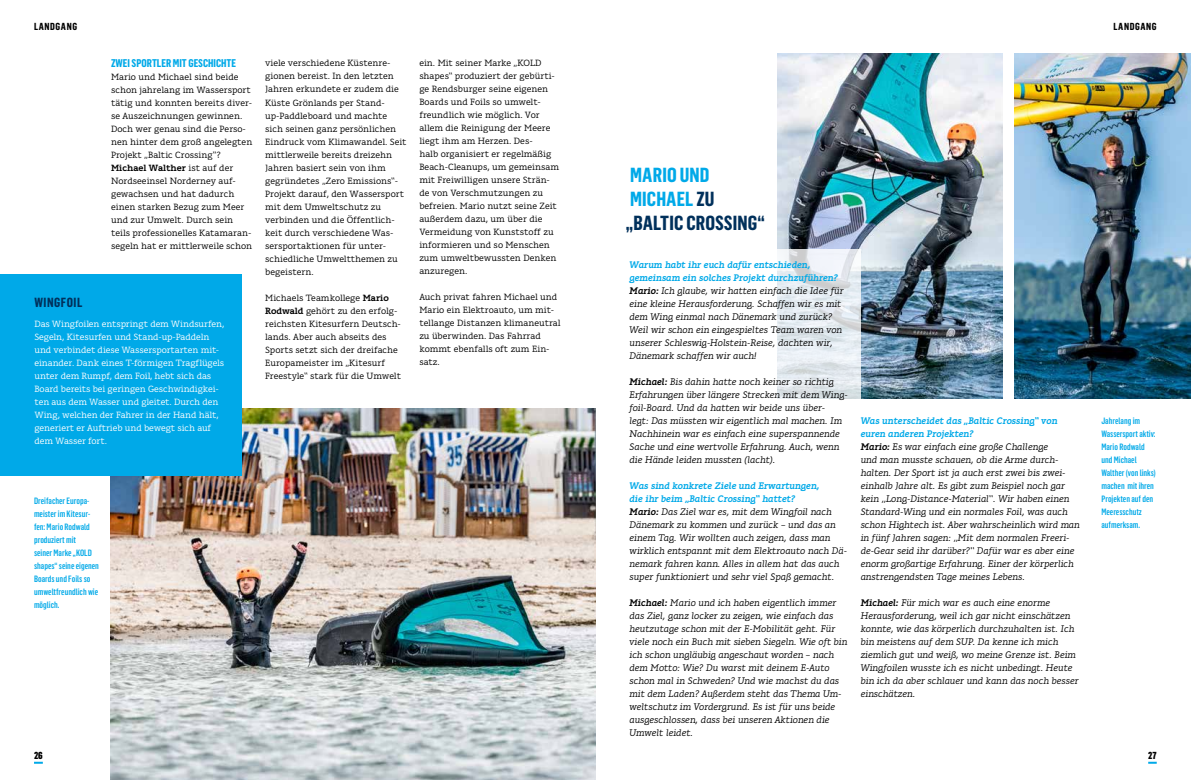
<style>
.page{position:relative;width:1191px;height:780px;background:#fff}
.page>*{position:absolute;margin:0;border:0;box-sizing:border-box;transform-origin:0 0}
.t1{font:700 20px/24px "Flama Condensed";letter-spacing:.005em;color:#00305b}
.t2{font:700 13px "Flama Condensed";letter-spacing:.04em;color:#00305b}
.t3{font:700 11px "Flama Condensed";color:#00a9e8}
.t4{font:700 10px "Flama Condensed";letter-spacing:.06em;color:#000}
.t5{font:900 10px "Flama Condensed";color:#000}
.t6{font:italic 9.5px/13px "Karlo Serif";color:#000}
.t7{font:9px/13px "Karlo Serif";color:#000}
.t8{font:9px/13px "Karlo Serif";letter-spacing:-.01em;color:#fff}
.t9{font:500 9px/13px "Flama Condensed";color:#00a9e8}
.s1{font-weight:700}
.s2{color:#00a9e8}
.s3{font-weight:700;color:#00a9e8}
</style>
<div class="page">
<img style="left:777px;top:54px;width:225px;height:344px">
<img style="left:1014px;top:54px;width:177px;height:344px">
<div style="left:629px;top:249px;width:231px;height:531px;background:#fff"></div>
<svg style="left:34px;top:761px;width:9px;height:2px"></svg>
<svg style="left:1148px;top:761px;width:8px;height:2px"></svg>
<img style="left:111px;top:408px;width:484px;height:372px">
<div style="left:0;top:275px;width:242px;height:201px;background:#00a9e8"></div>
<p class="t4" style="left:34px;top:20px;width:45px">LANDGANG</p>
<p class="t3" style="left:111px;top:56px;width:126px">ZWEI SPORTLER MIT GESCHICHTE</p>
<p class="t7" style="left:111px;top:70px;width:143px">Mario und Michael sind beide schon jahrelang im Wassersport tätig und konnten bereits diver&shy;se Auszeichnungen gewinnen.<br>Doch wer genau sind die Perso&shy;nen hinter dem groß angelegten<br>Projekt „Baltic Crossing“?<br><span class="s1">Michael Walther</span> ist auf der<br>Nordseeinsel Norderney auf&shy;gewachsen und hat dadurch einen starken Bezug zum Meer und zur Umwelt. Durch sein teils professionelles Katamaran&shy;segeln hat er mittlerweile schon</p>
<h2 class="t2" style="left:34px;top:294px;width:49px">WINGFOIL</h2>
<p class="t8" style="left:34px;top:317px;width:191px">Das Wingfoilen entspringt dem Windsurfen, Segeln, Kitesurfen und Stand-up-Paddeln und verbindet diese Wassersportarten mit&shy;einander. Dank eines T-förmigen Tragflügels unter dem Rumpf, dem Foil, hebt sich das Board bereits bei geringen Geschwindigkei&shy;ten aus dem Wasser und gleitet. Durch den Wing, welchen der Fahrer in der Hand hält, generiert er Auftrieb und bewegt sich auf dem Wasser fort.</p>
<p class="t7" style="left:265px;top:57px;width:143px">viele verschiedene Küstenre&shy;gionen bereist. In den letzten<br>Jahren erkundete er zudem die<br>Küste Grönlands per Stand&shy;up-Paddleboard und machte sich seinen ganz persönlichen<br>Eindruck vom Klimawandel. Seit mittlerweile bereits dreizehn<br>Jahren basiert sein von ihm gegründetes „Zero Emissions“-<br>Projekt darauf, den Wassersport mit dem Umweltschutz zu verbinden und die Öffentlich&shy;keit durch verschiedene Was&shy;sersportaktionen für unter&shy;schiedliche Umweltthemen zu begeistern.</p>
<p class="t7" style="left:265px;top:291px;width:137px">Michaels Teamkollege <span class="s1">Mario<br>Rodwald</span> gehört zu den erfolg&shy;reichsten Kitesurfern Deutsch&shy;lands. Aber auch abseits des<br>Sports setzt sich der dreifache<br>Europameister im „Kitesurf<br>Freestyle“ stark für die Umwelt</p>
<p class="t7" style="left:419px;top:57px;width:141px">ein. Mit seiner Marke „KOLD shapes“ produziert der gebürti&shy;ge Rendsburger seine eigenen<br>Boards und Foils so umwelt&shy;freundlich wie möglich. Vor allem die Reinigung der Meere liegt ihm am Herzen. Des-<br>halb organisiert er regelmäßig<br>Beach-Cleanups, um gemeinsam mit Freiwilligen unsere Strän&shy;de von Verschmutzungen zu befreien. Mario nutzt seine Zeit außerdem dazu, um über die<br>Vermeidung von Kunststoff zu informieren und so Menschen zum umweltbewussten Denken anzuregen.</p>
<p class="t7" style="left:419px;top:291px;width:143px">Auch privat fahren Michael und<br>Mario ein Elektroauto, um mit&shy;tellange Distanzen klimaneutral zu überwinden. Das Fahrrad kommt ebenfalls oft zum Ein&shy;satz.</p>
<p class="t9" style="left:34px;top:494px;width:66px">Dreifacher Europa&shy;meister im Kitesur&shy;fen: Mario Rodwald produziert mit<br>seiner Marke „KOLD shapes“ seine eigenen<br>Boards und Foils so umweltfreundlich wie möglich.</p>
<p class="t4" style="left:1113px;top:20px;width:45px">LANDGANG</p>
<h1 class="t1" style="left:626px;top:162px;width:140px"><span class="s2">MARIO UND<br>MICHAEL</span> ZU „BALTIC CROSSING“</h1>
<p class="t6" style="left:629px;top:258px;width:215px"><span class="s3">Warum habt ihr euch dafür entschieden, gemeinsam ein solches Projekt durchzuführen?<br></span><span class="s1">Mario:</span> Ich glaube, wir hatten einfach die Idee für eine kleine Herausforderung. Schaffen wir es mit dem Wing einmal nach Dänemark und zurück?<br>Weil wir schon ein eingespieltes Team waren von unserer Schleswig-Holstein-Reise, dachten wir, Dänemark schaffen wir auch!</p>
<p class="t6" style="left:629px;top:375px;width:220px"><span class="s1">Michael:</span> Bis dahin hatte noch keiner so richtig Erfahrungen über längere Strecken mit dem Wing&shy;foil-Board. Und da hatten wir beide uns über-<br>legt: Das müssten wir eigentlich mal machen. Im Nachhinein war es einfach eine superspannende Sache und eine wertvolle Erfahrung. Auch, wenn die Hände leiden mussten (lacht).</p>
<p class="t6" style="left:629px;top:479px;width:219px"><span class="s3">Was sind konkrete Ziele und Erwartungen,<br>die ihr beim „Baltic Crossing“ hattet?<br></span><span class="s1">Mario:</span> Das Ziel war es, mit dem Wingfoil nach Dänemark zu kommen und zurück – und das an einem Tag. Wir wollten auch zeigen, dass man wirklich entspannt mit dem Elektroauto nach Dä&shy;nemark fahren kann. Alles in allem hat das auch super funktioniert und sehr viel Spaß gemacht.</p>
<p class="t6" style="left:629px;top:596px;width:219px"><span class="s1">Michael:</span> Mario und ich haben eigentlich immer das Ziel, ganz locker zu zeigen, wie einfach das heutzutage schon mit der E-Mobilität geht. Für viele noch ein Buch mit sieben Siegeln. Wie oft bin ich schon ungläubig angeschaut worden – nach dem Motto: Wie? Du warst mit deinem E-Auto schon mal in Schweden? Und wie machst du das mit dem Laden? Außerdem steht das Thema Um&shy;weltschutz im Vordergrund. Es ist für uns beide ausgeschlossen, dass bei unseren Aktionen die Umwelt leidet.</p>
<p class="t6" style="left:860px;top:414px;width:221px"><span class="s3">Was unterscheidet das „Baltic Crossing“ von euren anderen Projekten?<br></span><span class="s1">Mario:</span> Es war einfach eine große Challenge<br>und man musste schauen, ob die Arme durch&shy;halten. Der Sport ist ja auch erst zwei bis zwei&shy;einhalb Jahre alt. Es gibt zum Beispiel noch gar kein „Long-Distance-Material“. Wir haben einen Standard-Wing und ein normales Foil, was auch schon Hightech ist. Aber wahrscheinlich wird man in fünf Jahren sagen: „Mit dem normalen Freeri&shy;de-Gear seid ihr darüber?“ Dafür war es aber eine enorm großartige Erfahrung. Einer der körperlich anstrengendsten Tage meines Lebens.</p>
<p class="t6" style="left:860px;top:596px;width:219px"><span class="s1">Michael:</span> Für mich war es auch eine enorme Herausforderung, weil ich gar nicht einschätzen konnte, wie das körperlich durchzuhalten ist. Ich bin meistens auf dem SUP. Da kenne ich mich ziemlich gut und weiß, wo meine Grenze ist. Beim Wingfoilen wusste ich es nicht unbedingt. Heute bin ich da aber schlauer und kann das noch besser einschätzen.</p>
<p class="t9" style="left:1101px;top:414px;width:56px">Jahrelang im<br>Wassersport aktiv:<br>Mario Rodwald und Michael<br>Walther (von links) machen mit ihren<br>Projekten auf den<br>Meeresschutz aufmerksam.</p>
<p class="t5" style="left:34px;top:748px;width:10px">26</p>
<p class="t5" style="left:1148px;top:748px;width:10px">27</p>
</div>
